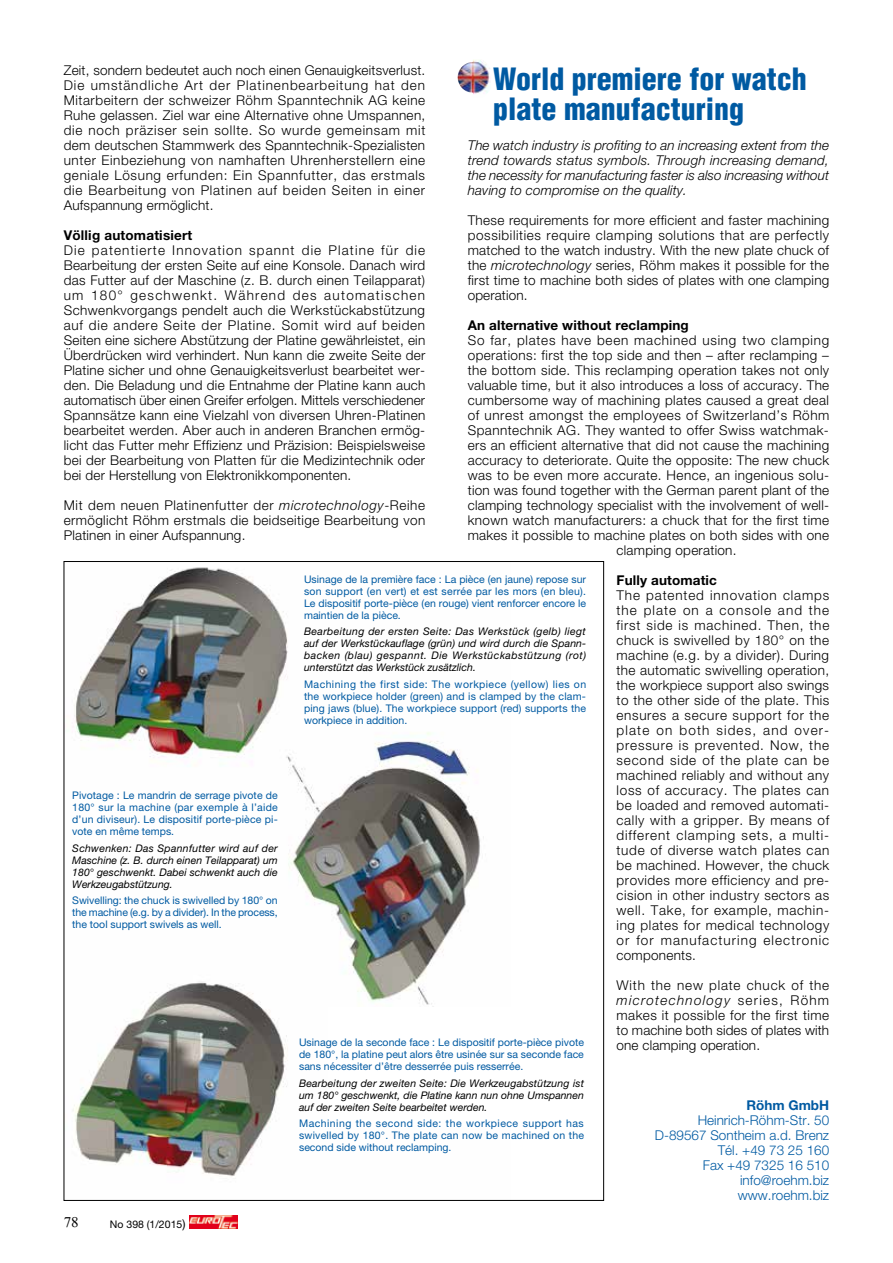
<style>
.page{position:relative;width:893px;height:1263px;background:#fff}
.page>*{position:absolute;margin:0;border:0;box-sizing:border-box;transform-origin:0 0}
.t1{font:900 condensed 30px/30px "Helvetica";color:#005aa2}
.t2{font:300 13.5px/15px "Helvetica Neue";letter-spacing:.025em;color:#000;text-align:justify}
.t3{font:italic 300 13.5px/15px "Helvetica Neue";letter-spacing:.01em;color:#000;text-align:justify}
.t4{font:300 13.5px/15px "Helvetica Neue";color:#005aa2;text-align:right}
.t5{font:700 13.5px "Helvetica Neue";letter-spacing:.01em;color:#000}
.t6{font:300 13.5px "Helvetica Neue";letter-spacing:.045em;color:#000}
.t7{font:300 13.5px "Helvetica Neue";letter-spacing:.055em;color:#000}
.t8{font:700 13.5px "Helvetica Neue";color:#005aa2}
.t9{font:10.5px/12px "Helvetica Neue";color:#005aa2;text-align:justify}
.t10{font:italic 10.5px/12px "Helvetica Neue";color:#000;text-align:justify}
.t11{font:10.5px "Helvetica Neue";color:#000}
.s1{font-style:italic}
.s2{font-size:12px}
</style>
<div class="page">
<svg style="left:189px;top:1215px;width:49px;height:13px"></svg>
<img style="left:190px;top:1215px;width:47px;height:13px">
<img style="left:457px;top:60px;width:33px;height:34px">
<img style="left:72px;top:567px;width:412px;height:610px">
<div style="left:329px;top:1008px;width:204px;height:119px;background:#fff"></div>
<p class="t2" style="left:64px;top:62px;width:363px">Zeit, sondern bedeutet auch noch einen Genauigkeitsverlust.<br>Die umständliche Art der Platinenbearbeitung hat den Mitarbeitern der schweizer Röhm Spanntechnik AG keine Ruhe gelassen. Ziel war eine Alternative ohne Umspannen, die noch präziser sein sollte. So wurde gemeinsam mit dem deutschen Stammwerk des Spanntechnik-Spezialisten unter Einbeziehung von namhaften Uhrenherstellern eine geniale Lösung erfunden: Ein Spannfutter, das erstmals die Bearbeitung von Platinen auf beiden Seiten in einer Aufspannung ermöglicht.</p>
<p class="t5" style="left:64px;top:226px;width:130px">Völlig automatisiert</p>
<p class="t2" style="left:64px;top:242px;width:363px">Die patentierte Innovation spannt die Platine für die Bearbeitung der ersten Seite auf eine Konsole. Danach wird das Futter auf der Maschine (z. B. durch einen Teilapparat) um 180° geschwenkt. Während des automatischen Schwenkvorgangs pendelt auch die Werkstückabstützung auf die andere Seite der Platine. Somit wird auf beiden Seiten eine sichere Abstützung der Platine gewährleistet, ein Überdrücken wird verhindert. Nun kann die zweite Seite der Platine sicher und ohne Genauigkeitsverlust bearbeitet wer&shy;den. Die Beladung und die Entnahme der Platine kann auch automatisch über einen Greifer erfolgen. Mittels verschiedener Spannsätze kann eine Vielzahl von diversen Uhren-Platinen bearbeitet werden. Aber auch in anderen Branchen ermög&shy;licht das Futter mehr Effizienz und Präzision: Beispielsweise bei der Bearbeitung von Platten für die Medizintechnik oder bei der Herstellung von Elektronikkomponenten.</p>
<p class="t2" style="left:64px;top:497px;width:363px">Mit dem neuen Platinenfutter der <span class="s1">microtechnology</span>-Reihe ermöglicht Röhm erstmals die beidseitige Bearbeitung von Platinen in einer Aufspannung.</p>
<p class="t9" style="left:304px;top:573px;width:284px">Usinage de la première face : La pièce (en jaune) repose sur son support (en vert) et est serrée par les mors (en bleu).<br>Le dispositif porte-pièce (en rouge) vient renforcer encore le maintien de la pièce.</p>
<p class="t10" style="left:304px;top:625px;width:284px">Bearbeitung der ersten Seite: Das Werkstück (gelb) liegt auf der Werkstückauflage (grün) und wird durch die Spann&shy;backen (blau) gespannt. Die Werkstückabstützung (rot) unterstützt das Werkstück zusätzlich.</p>
<p class="t9" style="left:304px;top:678px;width:284px">Machining the first side: The workpiece (yellow) lies on the workpiece holder (green) and is clamped by the clam&shy;ping jaws (blue). The workpiece support (red) supports the workpiece in addition.</p>
<h1 class="t1" style="left:493px;top:64px;width:315px">World premiere for watch plate manufacturing</h1>
<p class="t3" style="left:468px;top:137px;width:363px">The watch industry is profiting to an increasing extent from the trend towards status symbols. Through increasing demand, the necessity for manufacturing faster is also increasing without having to compromise on the quality.</p>
<p class="t2" style="left:468px;top:212px;width:363px">These requirements for more efficient and faster machining possibilities require clamping solutions that are perfectly matched to the watch industry. With the new plate chuck of the <span class="s1">microtechnology</span> series, Röhm makes it possible for the first time to machine both sides of plates with one clamping operation.</p>
<p class="t5" style="left:468px;top:317px;width:223px">An alternative without reclamping</p>
<p class="t7" style="left:468px;top:332px;width:363px">So far, plates have been machined using two clamping</p>
<p class="t2" style="left:468px;top:347px;width:363px">operations: first the top side and then – after reclamping –</p>
<p class="t2" style="left:468px;top:362px;width:363px">the bottom side. This reclamping operation takes not only</p>
<p class="t2" style="left:468px;top:377px;width:363px">valuable time, but it also introduces a loss of accuracy. The</p>
<p class="t2" style="left:468px;top:392px;width:363px">cumbersome way of machining plates caused a great deal</p>
<p class="t6" style="left:468px;top:407px;width:363px">of unrest amongst the employees of Switzerland’s Röhm</p>
<p class="t2" style="left:468px;top:422px;width:363px">Spanntechnik AG. They wanted to offer Swiss watchmak-</p>
<p class="t2" style="left:468px;top:437px;width:363px">ers an efficient alternative that did not cause the machining</p>
<p class="t2" style="left:468px;top:452px;width:363px">accuracy to deteriorate. Quite the opposite: The new chuck</p>
<p class="t2" style="left:468px;top:467px;width:363px">was to be even more accurate. Hence, an ingenious solu-</p>
<p class="t2" style="left:468px;top:482px;width:363px">tion was found together with the German parent plant of the</p>
<p class="t2" style="left:468px;top:497px;width:363px">clamping technology specialist with the involvement of well-</p>
<p class="t2" style="left:468px;top:512px;width:363px">known watch manufacturers: a chuck that for the first time</p>
<p class="t2" style="left:468px;top:527px;width:363px">makes it possible to machine plates on both sides with one</p>
<p class="t2" style="left:617px;top:542px;width:121px">clamping operation.</p>
<p class="t5" style="left:617px;top:572px;width:102px">Fully automatic</p>
<p class="t2" style="left:617px;top:587px;width:214px">The patented innovation clamps the plate on a console and the first side is machined. Then, the chuck is swivelled by 180° on the machine (e.g. by a divider). During the automatic swivelling operation, the workpiece support also swings to the other side of the plate. This ensures a secure support for the plate on both sides, and over&shy;pressure is prevented. Now, the second side of the plate can be machined reliably and without any loss of accuracy. The plates can be loaded and removed automati&shy;cally with a gripper. By means of different clamping sets, a multi&shy;tude of diverse watch plates can be machined. However, the chuck provides more efficiency and pre&shy;cision in other industry sectors as well. Take, for example, machin&shy;ing plates for medical technology or for manufacturing electronic components.</p>
<p class="t2" style="left:617px;top:977px;width:214px">With the new plate chuck of the <span class="s1">microtechnology</span> series, Röhm makes it possible for the first time to machine both sides of plates with one clamping operation.</p>
<p class="t9" style="left:72px;top:789px;width:207px">Pivotage : Le mandrin de serrage pivote de 180° sur la machine (par exemple à l’aide d’un diviseur). Le dispositif porte-pièce pi&shy;vote en même temps.</p>
<p class="t10" style="left:72px;top:842px;width:207px">Schwenken: Das Spannfutter wird auf der Maschine (z. B. durch einen Teilapparat) um 180° geschwenkt. Dabei schwenkt auch die Werkzeugabstützung.</p>
<p class="t9" style="left:72px;top:894px;width:207px">Swivelling: the chuck is swivelled by 180° on the machine (e.g. by a divider). In the process, the tool support swivels as well.</p>
<p class="t9" style="left:299px;top:1036px;width:286px">Usinage de la seconde face : Le dispositif porte-pièce pivote de 180°, la platine peut alors être usinée sur sa seconde face sans nécessiter d’être desserrée puis resserrée.</p>
<p class="t10" style="left:299px;top:1077px;width:286px">Bearbeitung der zweiten Seite: Die Werkzeugabstützung ist um 180° geschwenkt, die Platine kann nun ohne Umspannen auf der zweiten Seite bearbeitet werden.</p>
<p class="t9" style="left:299px;top:1117px;width:287px">Machining the second side: the workpiece support has swivelled by 180°. The plate can now be machined on the second side without reclamping.</p>
<p class="t8" style="left:746px;top:1097px;width:84px">Röhm GmbH</p>
<p class="t4" style="left:655px;top:1112px;width:176px">Heinrich-Röhm-Str. 50<br>D-89567 Sontheim a.d. Brenz<br>Tél. +49 73 25 160<br>Fax +49 7325 16 510 info@roehm.biz www.roehm.biz</p>
<p class="t11" style="left:110px;top:1218px;width:77px">No 398 (1/2015<span class="s2">)</span></p>
</div>
